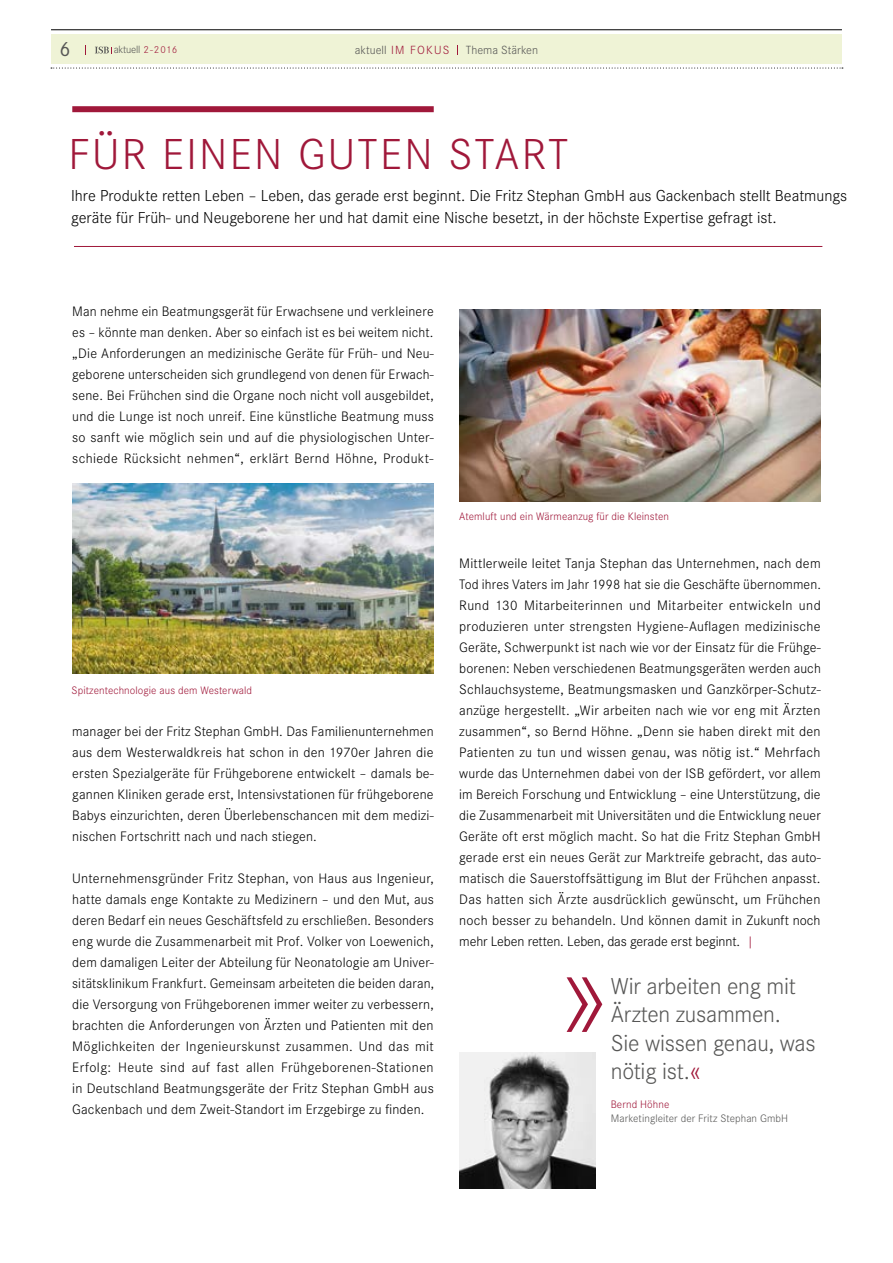
<style>
.page{position:relative;width:893px;height:1263px;background:#fff}
.page>*{position:absolute;margin:0;border:0;box-sizing:border-box;transform-origin:0 0}
.t1{font:300 45px "Corporate S";letter-spacing:.05em;color:#a0183a}
.t2{font:300 24px/28.5px "Corporate S";letter-spacing:-.01em;color:#575756}
.t3{font:21px "Corporate S";color:#575756}
.t4{font:300 16.5px/22.5px "Corporate S";color:#000}
.t5{font:300 14.25px/21px "Corporate S";letter-spacing:.01em;color:#000;text-align:justify}
.t6{font:300 12.3px "Corporate S";color:#575756}
.t7{font:300 11.25px "Corporate S";letter-spacing:.005em;color:#a0183a}
.t8{font:300 11.25px "Corporate S";letter-spacing:.005em;color:#575756}
.t9{font:300 10.95px "Corporate S";color:#575756}
.s1{font-size:10.5px;color:#a0183a}
.s2{color:#a0183a}
</style>
<div class="page">
<div style="left:51px;top:34px;width:791px;height:30px;background:#eff3d6"></div>
<hr style="left:51px;top:29px;width:791px;height:1px;background:#000">
<svg style="left:95px;top:47px;width:17px;height:6px"></svg>
<svg style="left:51px;top:68px;width:792px;height:1px"></svg>
<div style="left:72px;top:106px;width:362px;height:6px;background:#a0183a"></div>
<hr style="left:74px;top:246px;width:748px;height:1px;background:#a0183a">
<img style="left:72px;top:484px;width:362px;height:189px">
<img style="left:459px;top:310px;width:362px;height:191px">
<img style="left:459px;top:1052px;width:136px;height:136px">
<svg style="left:567px;top:977px;width:35px;height:55px"></svg>
<h3 class="t3" style="left:60px;top:37px;width:13px">6</h3>
<p class="t9" style="left:114px;top:43px;width:65px">aktuell <span class="s1">2-2016</span></p>
<p class="t6" style="left:355px;top:43px;width:79px">aktuell <span class="s2">im f okus</span></p>
<p class="t6" style="left:466px;top:43px;width:74px">Thema Stärken</p>
<h1 class="t1" style="left:68px;top:129px;width:502px">Für ein en guten Start</h1>
<p class="t4" style="left:71px;top:184px;width:778px">I hre Produkte retten Leben – Leben, das gerade erst beginnt. Die Fritz Stephan GmbH aus Gackenbach stellt Beatmungs geräte für Früh- und Neugeborene her und hat damit eine Nische besetzt, in der höchste Expertise gefragt ist.</p>
<p class="t5" style="left:72px;top:301px;width:363px">Man nehme ein Beatmungsgerät für Erwachsene und verkleinere es – könnte man denken. Aber so einfach ist es bei weitem nicht. „Die Anforderungen an medizinische Geräte für Früh- und Neu&shy;geborene unterscheiden sich grundlegend von denen für Erwach&shy;sene. Bei Frühchen sind die Organe noch nicht voll ausgebildet, und die Lunge ist noch unreif. Eine künstliche Beatmung muss so sanft wie möglich sein und auf die physiologischen Unter&shy;schiede Rücksicht nehmen“, erklärt Bernd Höhne, Produkt-</p>
<p class="t7" style="left:72px;top:684px;width:182px">Spitzentechnologie aus dem Westerwald</p>
<p class="t5" style="left:72px;top:721px;width:363px">manager bei der Fritz Stephan GmbH. Das Familienunternehmen aus dem Westerwaldkreis hat schon in den 1970er Jahren die ersten Spezialgeräte für Frühgeborene entwickelt – damals be&shy;gannen Kliniken gerade erst, I ntensivstationen für frühgeborene Babys einzurichten, deren Überlebenschancen mit dem medizi&shy;nischen Fortschritt nach und nach stiegen.</p>
<p class="t5" style="left:72px;top:868px;width:363px">Unternehmensgründer Fritz Stephan, von Haus aus I ngenieur, hatte damals enge Kontakte zu Medizinern – und den Mut, aus deren Bedarf ein neues Geschäftsfeld zu erschließen. Besonders eng wurde die Zusammenarbeit mit Prof. Volker von Loewenich, dem damaligen Leiter der Abteilung für Neonatologie am Univer&shy;sitätsklinikum Frankfurt. Gemeinsam arbeiteten die beiden daran, die Versorgung von Frühgeborenen immer weiter zu verbessern, brachten die Anforderungen von Ärzten und Patienten mit den Möglichkeiten der I ngenieurskunst zusammen. Und das mit Erfolg: Heute sind auf fast allen Frühgeborenen-Stationen in Deutschland Beatmungsgeräte der Fritz Stephan GmbH aus Gackenbach und dem Zweit-Standort im Erzgebirge zu finden.</p>
<p class="t7" style="left:459px;top:510px;width:211px">Atemluft und ein Wärmeanzug für die Kleinsten</p>
<p class="t5" style="left:459px;top:553px;width:363px">Mittlerweile leitet Tanja Stephan das Unternehmen, nach dem Tod ihres Vaters im Jahr 1998 hat sie die Geschäfte übernommen.<br>Rund 130 Mitarbeiterinnen und Mitarbeiter entwickeln und produzieren unter strengsten Hygiene-Auflagen medizinische Geräte, Schwerpunkt ist nach wie vor der Einsatz für die Frühge&shy;borenen: Neben verschiedenen Beatmungsgeräten werden auch Schlauchsysteme, Beatmungsmasken und Ganzkörper-Schutz&shy;anzüge hergestellt. „Wir arbeiten nach wie vor eng mit Ärzten zusammen“, so Bernd Höhne. „Denn sie haben direkt mit den Patienten zu tun und wissen genau, was nötig ist.“ Mehrfach wurde das Unternehmen dabei von der I SB gefördert, vor allem im Bereich Forschung und Entwicklung – eine Unterstützung, die die Zusammenarbeit mit Universitäten und die Entwicklung neuer Geräte oft erst möglich macht. So hat die Fritz Stephan GmbH gerade erst ein neues Gerät zur Marktreife gebracht, das auto&shy;matisch die Sauerstoffsättigung im Blut der Frühchen anpasst.<br>Das hatten sich Ärzte ausdrücklich gewünscht, um Frühchen noch besser zu behandeln. Und können damit in Zukunft noch mehr Leben retten. Leben, das gerade erst beginnt. <span class="s2">|</span></p>
<h2 class="t2" style="left:611px;top:972px;width:206px">Wir arbeiten eng mit<br>Ärzten zusammen.<br>Sie wissen genau, was nötig ist.<span class="s2">«</span></h2>
<p class="t7" style="left:611px;top:1097px;width:60px">Bernd Höhne</p>
<p class="t8" style="left:611px;top:1112px;width:179px">Marketingleiter der Fritz Stephan GmbH</p>
</div>
